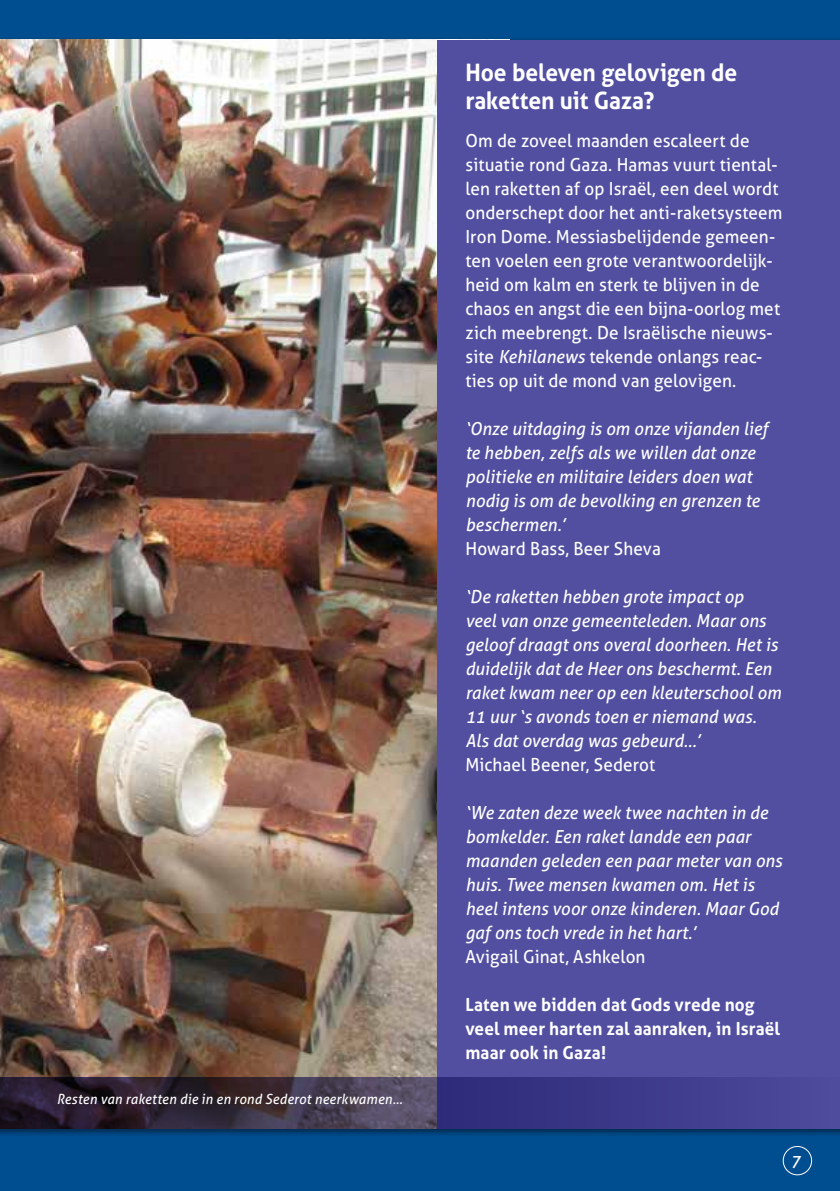
<style>
.page{position:relative;width:840px;height:1191px;background:#fff}
.page>*{position:absolute;margin:0;border:0;box-sizing:border-box;transform-origin:0 0}
.t1{font:700 24px/28px "Aller";letter-spacing:-.005em;color:#fff;scale:.95 1}
.t2{font:italic 18px/24px "Aller";letter-spacing:.005em;color:#fff;scale:.95 1}
.t3{font:18px/24px "Aller";letter-spacing:.005em;color:#fff;scale:.95 1}
.t4{font:700 18px/24px "Aller";letter-spacing:.01em;color:#fff;scale:.95 1}
.t5{font:italic 17px "Aller";color:#fff}
.t6{font:italic 14px "Aller";letter-spacing:.015em;color:#fff;scale:.95 1}
.s1{font-style:italic}
</style>
<div class="page">
<div style="left:0;top:0;width:839px;height:1191px;background:#004e90"></div>
<div style="left:782px;top:1146px;width:29px;height:29px;border:1px solid #fff;border-radius:50%"></div>
<img style="left:0;top:40px;width:437px;height:1037px">
<div style="left:437px;top:40px;width:402px;height:1088px;background:#524fa1"></div>
<svg style="left:0;top:1077px;width:767px;height:51px;background:#39315d"></svg>
<p class="t6" style="left:57px;top:1090px;width:365px">Resten van raketten die in en rond Sederot neerkwamen…</p>
<h1 class="t1" style="left:465px;top:59px;width:287px">Hoe beleven gelovigen de raketten uit Gaza?</h1>
<p class="t3" style="left:465px;top:128px;width:335px">Om de zoveel maanden escaleert de situatie rond Gaza. Hamas vuurt tiental&shy;len raketten af op Israël, een deel wordt onderschept door het anti-raketsysteem Iron Dome. Messiasbelijdende gemeen&shy;ten voelen een grote verantwoordelijk&shy;heid om kalm en sterk te blijven in de chaos en angst die een bijna-oorlog met zich meebrengt. De Israëlische nieuws&shy;site <span class="s1">Kehilanews</span> tekende onlangs reac&shy;ties op uit de mond van gelovigen.</p>
<p class="t2" style="left:465px;top:416px;width:320px">‘Onze uitdaging is om onze vijanden lief te hebben, zelfs als we willen dat onze politieke en militaire leiders doen wat nodig is om de bevolking en grenzen te beschermen.’</p>
<p class="t3" style="left:465px;top:536px;width:207px">Howard Bass, Beer Sheva</p>
<p class="t2" style="left:465px;top:584px;width:334px">‘De raketten hebben grote impact op<br>veel van onze gemeenteleden. Maar ons geloof draagt ons overal doorheen. Het is duidelijk dat de Heer ons beschermt. Een raket kwam neer op een kleuterschool om 11 uur ‘s avonds toen er niemand was.<br>Als dat overdag was gebeurd...’</p>
<p class="t3" style="left:465px;top:752px;width:201px">Michael Beener, Sederot</p>
<p class="t2" style="left:465px;top:800px;width:335px">‘We zaten deze week twee nachten in de bomkelder. Een raket landde een paar maanden geleden een paar meter van ons huis. Twee mensen kwamen om. Het is heel intens voor onze kinderen. Maar God gaf ons toch vrede in het hart.’</p>
<p class="t3" style="left:465px;top:944px;width:191px">Avigail Ginat, Ashkelon</p>
<p class="t4" style="left:465px;top:992px;width:332px">Laten we bidden dat Gods vrede nog veel meer harten zal aanraken, in Israël maar ook in Gaza!</p>
<p class="t5" style="left:790px;top:1150px;width:12px">7</p>
</div>
